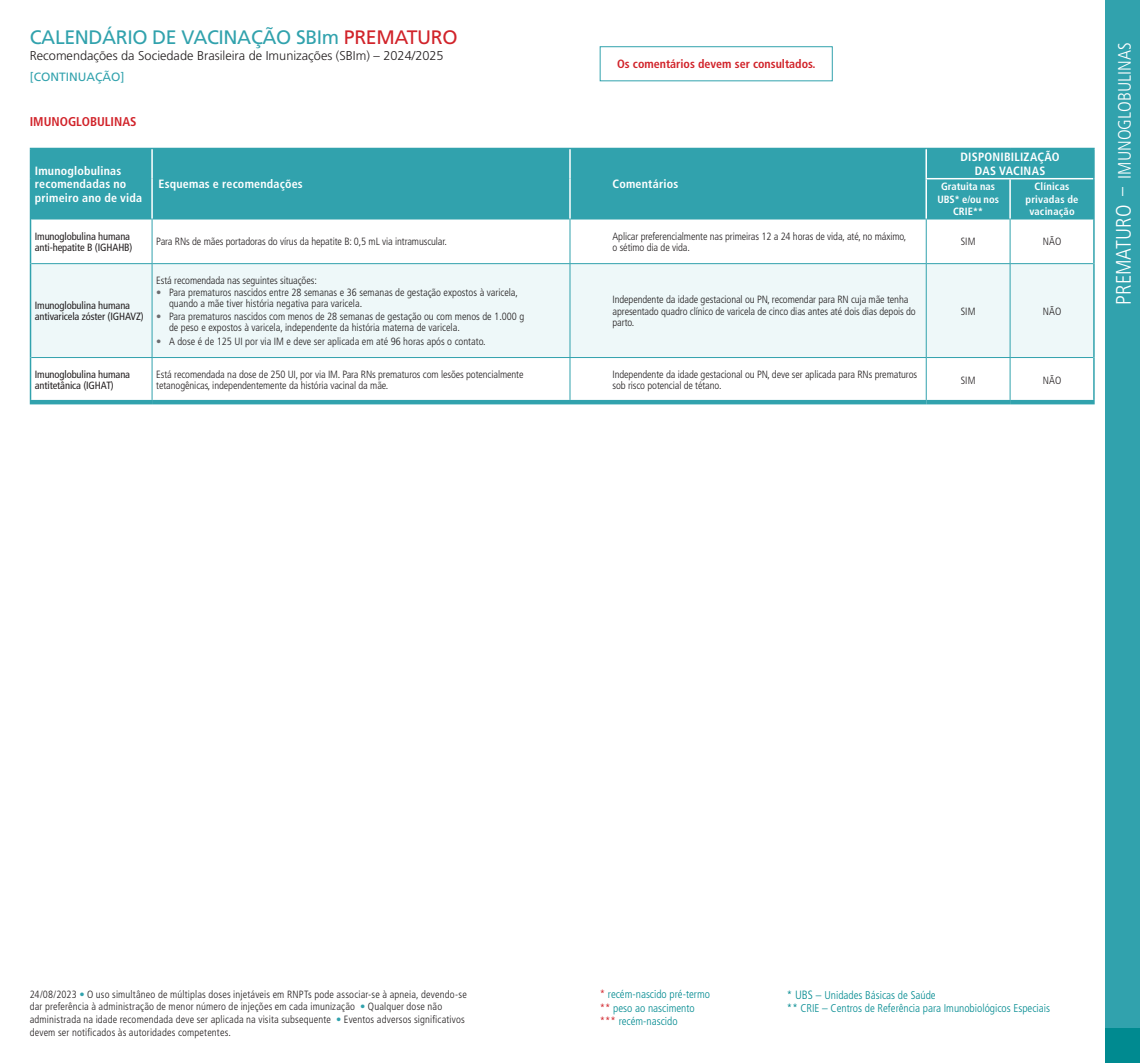
<style>
.page{position:relative;width:1140px;height:1063px;background:#fff}
.page>*{position:absolute;margin:0;border:0;box-sizing:border-box;transform-origin:0 0}
.t1{font:19.5px "Frutiger LT Std";letter-spacing:-.02em;color:#31a2ad}
.c14_-_frutiger_light_cond_NOME_DO_CALEND{font:300 condensed 18px "Frutiger LT Std";color:#fff}
.t2{font:300 12.75px "Frutiger LT Std";color:#231f20}
.Recomendacoes{font:700 condensed 12.75px "Frutiger LT Std";color:#d1232a}
.tabela_cabeça_8_5_Caps__rev{font:700 condensed 12px/13.5px "Frutiger LT Std";letter-spacing:.02em;color:#fff}
.Recomendacoes-2{font:700 condensed 12px "Frutiger LT Std";color:#d1232a}
.t3{font:12px "Frutiger LT Std";color:#31a2ad}
.tabela_7_5_9_rev{font:300 condensed 11.25px "Frutiger LT Std";color:#008a90}
.Nota{font:300 condensed 10.5px/12.8px "Frutiger LT Std";color:#231f20}
.tabela_7_5_9_rev-2{font:300 condensed 10.5px/11.2px "Frutiger LT Std";letter-spacing:-.01em;color:#231f20}
.texto_8_10{font:300 condensed 10.5px/11.2px "Frutiger LT Std";letter-spacing:-.01em;color:#231f20}
.tabela_7_5_9_rev-3{font:condensed 10.5px/11.2px "Frutiger LT Std";letter-spacing:-.01em;color:#231f20}
.tabela_cabeça_8_5_Caps__rev-2{font:700 condensed 10.5px/12.6px "Frutiger LT Std";letter-spacing:.005em;color:#fff;text-align:center}
.tabela_cabeça_8_5_Normal_rev{font:700 condensed 10.5px/12.6px "Frutiger LT Std";letter-spacing:.02em;color:#fff;text-align:center}
.Texto_8_5_12_1{font:300 condensed 10.5px "Frutiger LT Std";letter-spacing:.005em;color:#231f20}
.s1{color:#d1232a}
.s2{color:#6c6d70}
.s3{font-size:21px}
.s4{color:#31a2ad}
.s5{font-size:12px;color:#fff}
</style>
<div class="page">
<div style="left:1106px;top:0;width:34px;height:1063px;background:#31a2ad"></div>
<div style="left:1106px;top:1029px;width:34px;height:34px;background:#008a90"></div>
<div style="left:31px;top:149px;width:1062px;height:70px;background:#31a2ad"></div>
<svg style="left:31px;top:220px;width:1062px;height:180px"></svg>
<div style="left:31px;top:264px;width:1062px;height:93px;background:#eef8f9"></div>
<hr style="left:1093px;top:149px;width:1px;height:30px;background:#31a2ad">
<hr style="left:30px;top:219px;width:1px;height:45px;background:#31a2ad">
<hr style="left:30px;top:264px;width:1px;height:94px;background:#31a2ad">
<hr style="left:30px;top:358px;width:1px;height:42px;background:#31a2ad">
<hr style="left:30px;top:148px;width:122px;height:1px;background:#31a2ad">
<hr style="left:30px;top:149px;width:1px;height:30px;background:#31a2ad">
<hr style="left:152px;top:148px;width:418px;height:1px;background:#31a2ad">
<hr style="left:570px;top:148px;width:356px;height:1px;background:#31a2ad">
<hr style="left:30px;top:179px;width:1px;height:40px;background:#31a2ad">
<hr style="left:926px;top:148px;width:84px;height:1px;background:#31a2ad">
<hr style="left:1010px;top:148px;width:84px;height:1px;background:#31a2ad">
<hr style="left:1093px;top:179px;width:1px;height:40px;background:#31a2ad">
<hr style="left:30px;top:400px;width:122px;height:4px;background:#31a2ad">
<hr style="left:152px;top:400px;width:418px;height:4px;background:#31a2ad">
<hr style="left:570px;top:400px;width:356px;height:4px;background:#31a2ad">
<hr style="left:926px;top:400px;width:84px;height:4px;background:#31a2ad">
<hr style="left:1010px;top:400px;width:84px;height:4px;background:#31a2ad">
<hr style="left:31px;top:219px;width:121px;height:1px;background:#31a2ad">
<hr style="left:152px;top:219px;width:418px;height:1px;background:#31a2ad">
<hr style="left:570px;top:219px;width:356px;height:1px;background:#31a2ad">
<hr style="left:569px;top:219px;width:1px;height:44px;background:#31a2ad">
<hr style="left:926px;top:219px;width:84px;height:1px;background:#31a2ad">
<hr style="left:925px;top:219px;width:1px;height:44px;background:#31a2ad">
<hr style="left:1010px;top:219px;width:83px;height:1px;background:#31a2ad">
<hr style="left:1009px;top:219px;width:1px;height:44px;background:#31a2ad">
<hr style="left:31px;top:263px;width:121px;height:1px;background:#31a2ad">
<hr style="left:152px;top:263px;width:418px;height:1px;background:#31a2ad">
<hr style="left:570px;top:263px;width:356px;height:1px;background:#31a2ad">
<hr style="left:569px;top:264px;width:1px;height:93px;background:#31a2ad">
<hr style="left:926px;top:263px;width:84px;height:1px;background:#31a2ad">
<hr style="left:925px;top:264px;width:1px;height:93px;background:#31a2ad">
<hr style="left:1010px;top:263px;width:83px;height:1px;background:#31a2ad">
<hr style="left:1009px;top:264px;width:1px;height:93px;background:#31a2ad">
<hr style="left:31px;top:357px;width:121px;height:1px;background:#31a2ad">
<hr style="left:152px;top:357px;width:418px;height:1px;background:#31a2ad">
<hr style="left:570px;top:357px;width:356px;height:1px;background:#31a2ad">
<hr style="left:569px;top:358px;width:1px;height:42px;background:#31a2ad">
<hr style="left:926px;top:357px;width:84px;height:1px;background:#31a2ad">
<hr style="left:925px;top:358px;width:1px;height:42px;background:#31a2ad">
<hr style="left:1010px;top:357px;width:83px;height:1px;background:#31a2ad">
<hr style="left:1009px;top:358px;width:1px;height:42px;background:#31a2ad">
<hr style="left:151px;top:149px;width:2px;height:30px;background:#fff">
<hr style="left:569px;top:149px;width:2px;height:30px;background:#fff">
<hr style="left:151px;top:179px;width:2px;height:40px;background:#fff">
<hr style="left:569px;top:179px;width:2px;height:40px;background:#fff">
<hr style="left:152px;top:219px;width:1px;height:44px;background:#31a2ad">
<hr style="left:152px;top:264px;width:1px;height:93px;background:#31a2ad">
<hr style="left:152px;top:358px;width:1px;height:42px;background:#31a2ad">
<hr style="left:925px;top:149px;width:2px;height:29px;background:#fff">
<hr style="left:925px;top:178px;width:85px;height:1px;background:#fff">
<hr style="left:925px;top:179px;width:2px;height:40px;background:#fff">
<hr style="left:1010px;top:178px;width:83px;height:1px;background:#fff">
<hr style="left:1009px;top:179px;width:1px;height:40px;background:#fff">
<hr style="left:1093px;top:219px;width:1px;height:45px;background:#31a2ad">
<hr style="left:1093px;top:264px;width:1px;height:94px;background:#31a2ad">
<hr style="left:1093px;top:358px;width:1px;height:42px;background:#31a2ad">
<div style="left:600px;top:46px;width:232px;height:35px;border:1px solid #31a2ad"></div>
<p class="t1" style="left:30px;top:26px;width:429px">CALENDÁRIO DE VACINAÇÃO SBIm <span class="s1">PREMATURO</span></p>
<p class="t2" style="left:30px;top:49px;width:415px">Recomendações da Sociedade Brasileira de Imunizações (SBIm) – 2024/2025</p>
<p class="t3" style="left:30px;top:70px;width:96px">[CONTINUAÇÃO]</p>
<p class="Recomendacoes" style="left:30px;top:115px;width:108px">IMUNOGLOBULINAS</p>
<p class="Recomendacoes-2" style="left:617px;top:57px;width:200px">Os comentários devem ser consultados.</p>
<p class="tabela_cabeça_8_5_Caps__rev" style="left:35px;top:164px;width:109px">Imunoglobulinas recomendadas no primeiro ano de vida</p>
<p class="tabela_cabeça_8_5_Caps__rev" style="left:158px;top:177px;width:146px">Esquemas e recomendações</p>
<p class="tabela_cabeça_8_5_Caps__rev" style="left:612px;top:177px;width:67px">Comentários</p>
<p class="tabela_cabeça_8_5_Caps__rev" style="left:960px;top:150px;width:101px;line-height:14.4px;text-align:center">DISPONIBILIZAÇÃO<br>DAS VACINAS</p>
<p class="tabela_cabeça_8_5_Caps__rev-2" style="left:937px;top:180px;width:63px">Gratuita nas<br>UBS* e/ou nos<br>CRIE**</p>
<p class="tabela_cabeça_8_5_Normal_rev" style="left:1025px;top:180px;width:54px">Clínicas privadas de vacinação</p>
<p class="tabela_7_5_9_rev-3" style="left:35px;top:230px;width:99px">Imunoglobulina humana anti-hepatite B (IGHAHB)</p>
<p class="tabela_7_5_9_rev-2" style="left:156px;top:236px;width:292px">Para RNs de mães portadoras do vírus da hepatite B: 0,5 mL via intramuscular.</p>
<p class="tabela_7_5_9_rev-2" style="left:612px;top:231px;width:295px">Aplicar preferencialmente nas primeiras 12 a 24 horas de vida, até, no máximo, o sétimo dia de vida.</p>
<p class="Texto_8_5_12_1" style="left:960px;top:236px;width:16px">SIM</p>
<p class="Texto_8_5_12_1" style="left:1042px;top:236px;width:20px">NÃO</p>
<p class="tabela_7_5_9_rev-3" style="left:35px;top:300px;width:110px">Imunoglobulina humana antivaricela zóster (IGHAVZ)</p>
<p class="tabela_7_5_9_rev-2" style="left:156px;top:275px;width:162px">Está recomendada nas seguintes situações:</p>
<p class="Nota" style="left:169px;top:286px;width:350px;line-height:11.2px;text-indent:-13px"><span class="s2">•</span> Para prematuros nascidos entre 28 semanas e 36 semanas de gestação expostos à varicela, quando a mãe tiver história negativa para varicela.</p>
<p class="Nota" style="left:169px;top:311px;width:357px;line-height:11.2px;text-indent:-13px"><span class="s2">•</span> Para prematuros nascidos com menos de 28 semanas de gestação ou com menos de 1.000 g de peso e expostos à varicela, independente da história materna de varicela.</p>
<p class="Nota" style="left:156px;top:335px;width:331px"><span class="s2">•</span> A dose é de 125 UI por via IM e deve ser aplicada em até 96 horas após o contato.</p>
<p class="texto_8_10" style="left:612px;top:294px;width:305px">Independente da idade gestacional ou PN, recomendar para RN cuja mãe tenha apresentado quadro clínico de varicela de cinco dias antes até dois dias depois do parto.</p>
<p class="Texto_8_5_12_1" style="left:960px;top:305px;width:16px">SIM</p>
<p class="Texto_8_5_12_1" style="left:1042px;top:305px;width:20px">NÃO</p>
<p class="tabela_7_5_9_rev-3" style="left:35px;top:369px;width:97px">Imunoglobulina humana antitetânica (IGHAT)</p>
<p class="tabela_7_5_9_rev-2" style="left:156px;top:369px;width:369px">Está recomendada na dose de 250 UI, por via IM. Para RNs prematuros com lesões potencialmente tetanogênicas, independentemente da história vacinal da mãe.</p>
<p class="texto_8_10" style="left:612px;top:369px;width:306px">Independente da idade gestacional ou PN, deve ser aplicada para RNs prematuros sob risco potencial de tétano.</p>
<p class="Texto_8_5_12_1" style="left:960px;top:374px;width:16px">SIM</p>
<p class="Texto_8_5_12_1" style="left:1042px;top:374px;width:20px">NÃO</p>
<p class="c14_-_frutiger_light_cond_NOME_DO_CALEND" style="left:1114px;top:305px;width:264px;rotate:-90deg"><span class="s3">PREMATURO</span> – IMUNOGLOBULINAS</p>
<p class="Nota" style="left:30px;top:988px;width:438px">24/08/2023 <span class="s4">•</span> O uso simultâneo de mú ltiplas doses injetáveis em RNPTs pode associar-se à apneia, devendo-se dar preferência à administração de menor número de injeções em cada imunização <span class="s4">•</span> Qualquer dose não administrada na idade recomendada deve ser aplicada na visita subsequente <span class="s4">•</span> Eventos adversos significativos devem ser notificados às autoridades competentes.</p>
<p class="tabela_7_5_9_rev" style="left:600px;top:988px;width:112px"><span class="s1">*</span> recém-nascido pré-termo</p>
<p class="tabela_7_5_9_rev" style="left:600px;top:1001px;width:96px"><span class="s1">**</span> peso ao nascimento</p>
<p class="tabela_7_5_9_rev" style="left:600px;top:1015px;width:79px"><span class="s1">***</span> recém-nascido</p>
<p class="tabela_7_5_9_rev" style="left:787px;top:988px;width:150px">* <span class="s5">UBS</span> – Unidades Básicas de Saúde</p>
<p class="tabela_7_5_9_rev" style="left:787px;top:1002px;width:265px">** CRIE – Centros de Referência para Imunobiológicos Especiais</p>
</div>
